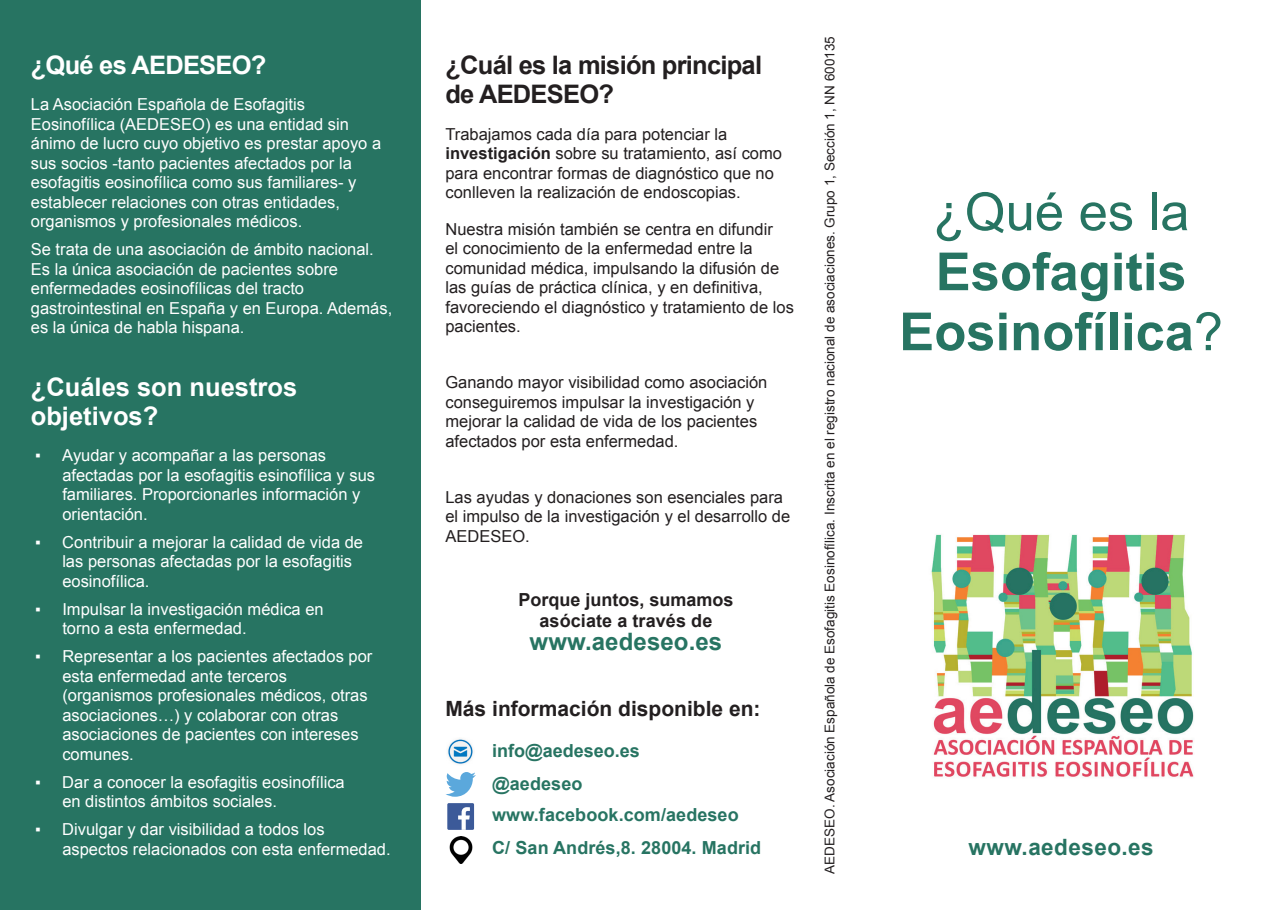
<style>
.page{position:relative;width:1280px;height:910px;background:#fff}
.page>*{position:absolute;margin:0;border:0;box-sizing:border-box;transform-origin:0 0}
.t1{font:700 52.5px/60px "Arial";color:#277462;text-align:center}
.t2{font:700 25.5px/29.2px "Arial";letter-spacing:-.03em;color:#231f20}
.t3{font:700 25.5px/28.5px "Arial";color:#fff}
.t4{font:700 25.5px "Arial";letter-spacing:-.03em;color:#fff}
.t5{font:700 24px "Arial";letter-spacing:.005em;color:#277462}
.t6{font:700 22.5px "Arial";letter-spacing:.02em;color:#277462}
.t7{font:700 21px "Arial";color:#231f20}
.t8{font:700 18px "Arial";letter-spacing:.005em;color:#277462}
.t9{font:700 18px/21.6px "Arial";color:#231f20;text-align:center}
.t10{font:16.5px/19.5px "Arial";color:#fff}
.t11{font:16.5px/19.5px "Arial";color:#231f20}
.t12{font:13.5px "Arial";color:#231f20}
.s1{font-weight:700}
.s2{font-weight:400}
</style>
<div class="page">
<div style="left:1px;top:1px;width:419px;height:908px;background:#277462"></div>
<div style="left:0;top:0;width:421px;height:910px;border:2px solid #277462"></div>
<div style="left:447px;top:803px;width:27px;height:27px;background:#3c5a99"></div>
<svg style="left:458px;top:807px;width:12px;height:23px"></svg>
<svg style="left:446px;top:772px;width:30px;height:25px"></svg>
<img style="left:447px;top:739px;width:26px;height:25px">
<img style="left:449px;top:836px;width:24px;height:27px">
<img style="left:931px;top:534px;width:263px;height:243px">
<p class="t4" style="left:31px;top:48px;width:237px">¿Qué es AEDESEO?</p>
<p class="t10" style="left:31px;top:95px;width:352px">La Asociación Española de Esofagitis Eosinofílica (AEDESEO) es una entidad sin ánimo de lucro cuyo objetivo es prestar apoyo a sus socios -tanto pacientes afectados por la esofagitis eosinofílica como sus familiares- y establecer relaciones con otras entidades, organismos y profesionales médicos.</p>
<p class="t10" style="left:31px;top:240px;width:363px">Se trata de una asociación de ámbito nacional.<br>Es la única asociación de pacientes sobre enfermedades eosinofílicas del tracto gastrointestinal en España y en Europa. Además, es la única de habla hispana.</p>
<p class="t3" style="left:31px;top:374px;width:268px">¿Cuáles son nuestros objetivos?</p>
<p class="t10" style="left:62px;top:446px;width:314px;text-indent:-27px">▪ Ayudar y acompañar a las personas afectadas por la esofagitis esinofílica y sus familiares. Proporcionarles información y orientación.</p>
<p class="t10" style="left:62px;top:532px;width:302px;text-indent:-27px">▪ Contribuir a mejorar la calidad de vida de las personas afectadas por la esofagitis eosinofílica.</p>
<p class="t10" style="left:62px;top:599px;width:263px;text-indent:-27px">▪ Impulsar la investigación médica en torno a esta enfermedad.</p>
<p class="t10" style="left:62px;top:647px;width:311px;text-indent:-27px">▪ Representar a los pacientes afectados por esta enfermedad ante terceros (organismos profesionales médicos, otras asociaciones…) y colaborar con otras asociaciones de pacientes con intereses comunes.</p>
<p class="t10" style="left:62px;top:772px;width:284px;text-indent:-27px">▪ Dar a conocer la esofagitis eosinofílica en distintos ámbitos sociales.</p>
<p class="t10" style="left:62px;top:820px;width:330px;text-indent:-27px">▪ Divulgar y dar visibilidad a todos los aspectos relacionados con esta enfermedad.</p>
<p class="t2" style="left:445px;top:51px;width:318px">¿Cuál es la misión principal de AEDESEO?</p>
<p class="t11" style="left:445px;top:124px;width:338px">Trabajamos cada día para potenciar la <span class="s1">investigación</span> sobre su tratamiento, así como para encontrar formas de diagnóstico que no conlleven la realización de endoscopias.</p>
<p class="t11" style="left:445px;top:220px;width:350px">Nuestra misión también se centra en difundir<br>el conocimiento de la enfermedad entre la comunidad médica, impulsando la difusión de las guías de práctica clínica, y en definitiva, favoreciendo el diagnóstico y tratamiento de los pacientes.</p>
<p class="t11" style="left:445px;top:373px;width:323px">Ganando mayor visibilidad como asociación conseguiremos impulsar la investigación y mejorar la calidad de vida de los pacientes afectados por esta enfermedad.</p>
<p class="t11" style="left:445px;top:487px;width:346px">Las ayudas y donaciones son esenciales para el impulso de la investigación y el desarrollo de<br>AEDESEO.</p>
<p class="t9" style="left:518px;top:589px;width:217px">Porque juntos, sumamos asóciate a través de</p>
<p class="t5" style="left:529px;top:625px;width:194px">www.aedeseo.es</p>
<p class="t7" style="left:445px;top:695px;width:317px">Más información disponible en:</p>
<p class="t8" style="left:492px;top:739px;width:149px">info@aedeseo.es</p>
<p class="t8" style="left:492px;top:772px;width:92px">@aedeseo</p>
<p class="t8" style="left:492px;top:803px;width:248px">www.facebook.com/aedeseo</p>
<p class="t8" style="left:492px;top:836px;width:271px">C/ San Andrés,8. 28004. Madrid</p>
<p class="t12" style="left:821px;top:874px;width:839px;rotate:-90deg">AEDESEO. Asociación Española de Esofagitis Eosinofílica. Inscrita en el registro nacional de asociaciones. Grupo 1, Sección 1, NN 600135</p>
<p class="t1" style="left:899px;top:183px;width:325px"><span class="s2">¿Qué es la<br></span>Esofagitis<br>Eosinofílica<span class="s2">?</span></p>
<p class="t6" style="left:968px;top:832px;width:187px">www.aedeseo.es</p>
</div>
